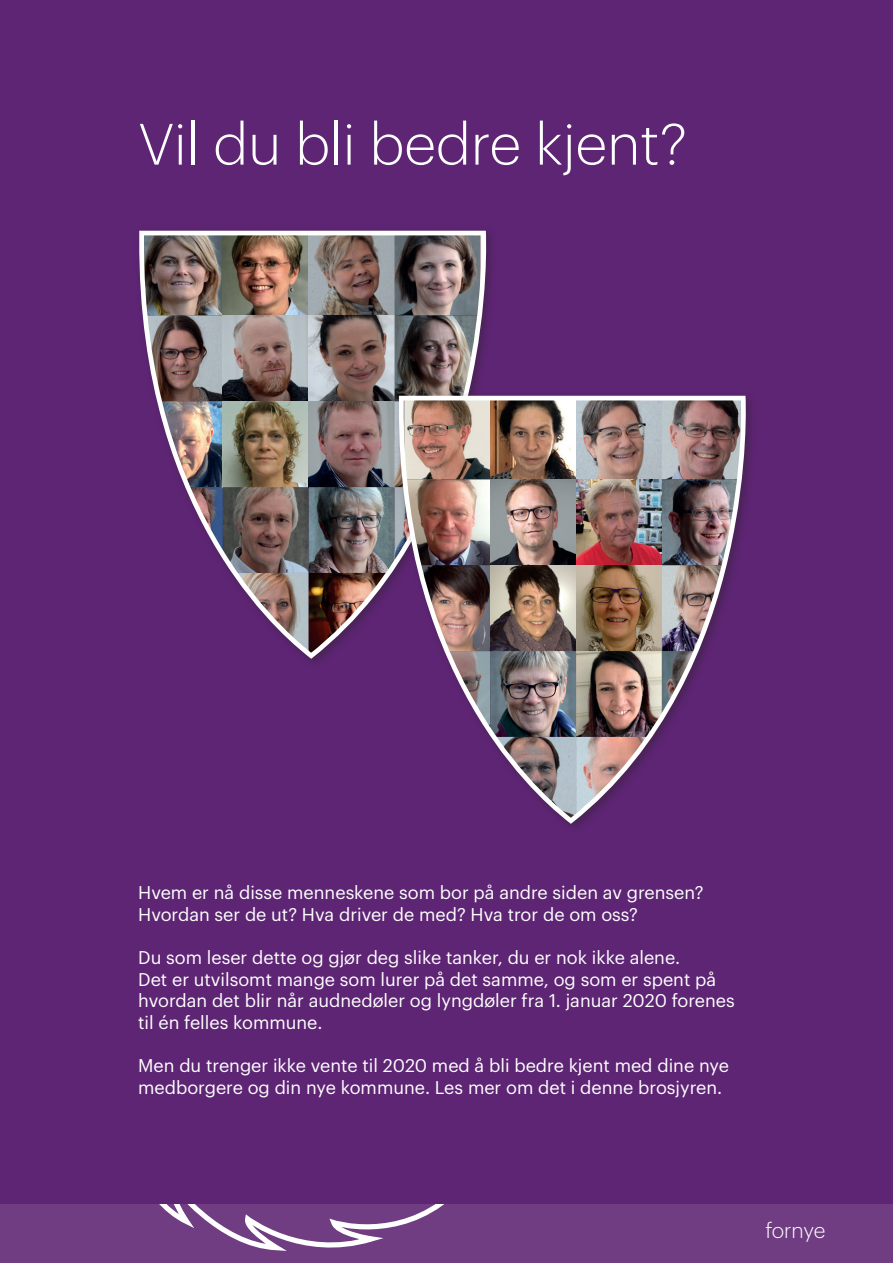
<style>
.page{position:relative;width:893px;height:1263px;background:#5e2574}
.page>*{position:absolute;margin:0;border:0;box-sizing:border-box;transform-origin:0 0}
.t1{font:300 57px "Graphik";color:#fff}
.t2{font:300 21px "Graphik";letter-spacing:-.01em;color:#fff}
.t3{font:18px "Graphik";color:#fff}
</style>
<div class="page">
<img style="left:139px;top:230px;width:353px;height:432px">
<div style="left:393px;top:390px;width:364px;height:445px;background:#231f20;opacity:.39"></div>
<img style="left:397px;top:393px;width:360px;height:434px">
<div style="left:0;top:1204px;width:893px;height:59px;background:#703d83"></div>
<svg style="left:159px;top:1204px;width:285px;height:47px"></svg>
<p class="t1" style="left:138px;top:102px;width:550px">Vil du bli bedre kjent?</p>
<p class="t3" style="left:138px;top:879px;width:567px">Hvem er nå disse menneskene som bor på andre siden av grensen?</p>
<p class="t3" style="left:138px;top:901px;width:501px">Hvordan ser de ut? Hva driver de med? Hva tror de om oss?</p>
<p class="t3" style="left:138px;top:944px;width:543px">Du som leser dette og gjør deg slike tanker, du er nok ikke alene.</p>
<p class="t3" style="left:138px;top:965px;width:579px">Det er utvilsomt mange som lurer på det samme, og som er spent på</p>
<p class="t3" style="left:138px;top:987px;width:598px">hvordan det blir når audnedøler og lyngdøler fra 1. januar 2020 forenes</p>
<p class="t3" style="left:138px;top:1009px;width:186px">til én felles kommune.</p>
<p class="t3" style="left:138px;top:1052px;width:592px">Men du trenger ikke vente til 2020 med å bli bedre kjent med dine nye</p>
<p class="t3" style="left:138px;top:1073px;width:585px">medborgere og din nye kommune. Les mer om det i denne brosjyren.</p>
<p class="t2" style="left:765px;top:1215px;width:62px">fornye</p>
</div>
